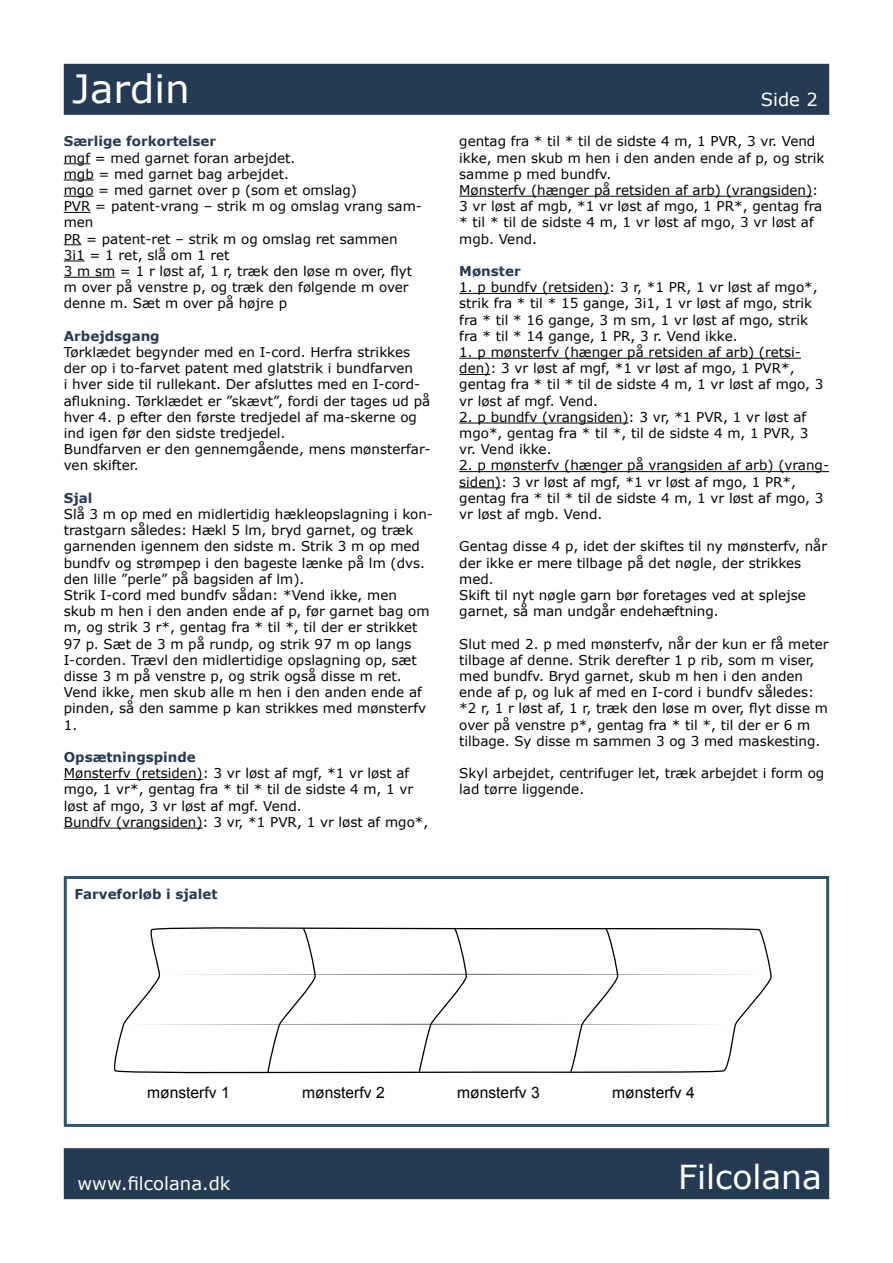
<style>
.page{position:relative;width:893px;height:1263px;background:#fff}
.page>*{position:absolute;margin:0;border:0;box-sizing:border-box;transform-origin:0 0}
.t1{font:39px "Verdana";color:#fff}
.t2{font:33px "Verdana";color:#fff}
.t3{font:18px "Verdana";color:#fff}
.t4{font:15.6px "Arial";color:#000}
.t5{font:13.5px/16.2px "Verdana";color:#000}
.t6{font:700 13.5px "Verdana";color:#243b53}
</style>
<div class="page">
<div style="left:64px;top:64px;width:765px;height:51px;background:#243b53;border:2px solid #243c54"></div>
<div style="left:64px;top:1148px;width:765px;height:51px;background:#243b53;border:2px solid #243c54"></div>
<svg style="left:64px;top:163px;width:26px;height:1px"></svg>
<hr style="left:64px;top:180px;width:30px;height:1px;background:#000">
<hr style="left:64px;top:196px;width:30px;height:1px;background:#000">
<svg style="left:64px;top:212px;width:27px;height:1px"></svg>
<svg style="left:64px;top:244px;width:17px;height:1px"></svg>
<svg style="left:64px;top:261px;width:21px;height:1px"></svg>
<hr style="left:64px;top:277px;width:51px;height:1px;background:#000">
<hr style="left:64px;top:779px;width:139px;height:1px;background:#000">
<hr style="left:64px;top:828px;width:139px;height:1px;background:#000">
<hr style="left:459px;top:196px;width:353px;height:1px;background:#000">
<hr style="left:459px;top:293px;width:150px;height:1px;background:#000">
<hr style="left:459px;top:358px;width:342px;height:1px;background:#000">
<hr style="left:459px;top:374px;width:31px;height:1px;background:#000">
<hr style="left:459px;top:423px;width:170px;height:1px;background:#000">
<hr style="left:459px;top:471px;width:370px;height:1px;background:#000">
<hr style="left:459px;top:487px;width:42px;height:1px;background:#000">
<svg style="left:128px;top:927px;width:639px;height:147px"></svg>
<div style="left:64px;top:876px;width:765px;height:251px;border:3px solid #2e536c"></div>
<h1 class="t1" style="left:72px;top:62px;width:119px">Jardin</h1>
<p class="t6" style="left:64px;top:132px;width:154px">Særlige forkortelser</p>
<p class="t5" style="left:64px;top:149px;width:360px">mgf = med garnet foran arbejdet.<br>mgb = med garnet bag arbejdet.<br>mgo = med garnet over p (som et omslag)<br>PVR = patent-vrang – strik m og omslag vrang sam&shy;men<br>PR = patent-ret – strik m og omslag ret sammen 3i1 = 1 ret, slå om 1 ret<br>3 m sm = 1 r løst af, 1 r, træk den løse m over, flyt m over på venstre p, og træk den følgende m over denne m. Sæt m over på højre p</p>
<p class="t6" style="left:64px;top:326px;width:97px">Arbejdsgang</p>
<p class="t5" style="left:64px;top:344px;width:368px">Tørklædet begynder med en I-cord. Herfra strikkes der op i to-farvet patent med glatstrik i bundfarven<br>i hver side til rullekant. Der afsluttes med en I-cord&shy;aflukning. Tørklædet er ”skævt”, fordi der tages ud på hver 4. p efter den første tredjedel af ma-skerne og ind igen før den sidste tredjedel.<br>Bundfarven er den gennemgående, mens mønsterfar&shy;ven skifter.</p>
<p class="t6" style="left:64px;top:488px;width:30px">Sjal</p>
<p class="t5" style="left:64px;top:506px;width:371px">Slå 3 m op med en midlertidig hækleopslagning i kon&shy;trastgarn således: Hækl 5 lm, bryd garnet, og træk garnenden igennem den sidste m. Strik 3 m op med bundfv og strømpep i den bageste lænke på lm (dvs. den lille ”perle” på bagsiden af lm).<br>Strik I-cord med bundfv sådan: *Vend ikke, men<br>skub m hen i den anden ende af p, før garnet bag om m, og strik 3 r*, gentag fra * til *, til der er strikket 97 p. Sæt de 3 m på rundp, og strik 97 m op langs I-corden. Trævl den midlertidige opslagning op, sæt disse 3 m på venstre p, og strik også disse m ret.<br>Vend ikke, men skub alle m hen i den anden ende af pinden, så den samme p kan strikkes med mønsterfv 1.</p>
<p class="t6" style="left:64px;top:748px;width:134px">Opsætningspinde</p>
<p class="t5" style="left:64px;top:765px;width:366px">Mønsterfv (retsiden): 3 vr løst af mgf, *1 vr løst af mgo, 1 vr*, gentag fra * til * til de sidste 4 m, 1 vr løst af mgo, 3 vr løst af mgf. Vend.<br>Bundfv (vrangsiden): 3 vr, *1 PVR, 1 vr løst af mgo*,</p>
<p class="t6" style="left:74px;top:885px;width:145px">Farveforløb i sjalet</p>
<h3 class="t3" style="left:761px;top:87px;width:58px">Side 2</h3>
<p class="t5" style="left:459px;top:133px;width:367px">gentag fra * til * til de sidste 4 m, 1 PVR, 3 vr. Vend ikke, men skub m hen i den anden ende af p, og strik samme p med bundfv.<br>Mønsterfv (hænger på retsiden af arb) (vrangsiden):<br>3 vr løst af mgb, *1 vr løst af mgo, 1 PR*, gentag fra * til * til de sidste 4 m, 1 vr løst af mgo, 3 vr løst af mgb. Vend.</p>
<p class="t6" style="left:459px;top:262px;width:63px">Mønster</p>
<p class="t5" style="left:459px;top:279px;width:360px">1. p bundfv (retsiden): 3 r, *1 PR, 1 vr løst af mgo*, strik fra * til * 15 gange, 3i1, 1 vr løst af mgo, strik fra * til * 16 gange, 3 m sm, 1 vr løst af mgo, strik fra * til * 14 gange, 1 PR, 3 r. Vend ikke.</p>
<p class="t5" style="left:459px;top:344px;width:366px">1. p mønsterfv (hænger på retsiden af arb) (retsi&shy;den): 3 vr løst af mgf, *1 vr løst af mgo, 1 PVR*, gentag fra * til * til de sidste 4 m, 1 vr løst af mgo, 3 vr løst af mgf. Vend.</p>
<p class="t5" style="left:459px;top:409px;width:351px">2. p bundfv (vrangsiden): 3 vr, *1 PVR, 1 vr løst af mgo*, gentag fra * til *, til de sidste 4 m, 1 PVR, 3 vr. Vend ikke.</p>
<p class="t5" style="left:459px;top:457px;width:371px">2. p mønsterfv (hænger på vrangsiden af arb) (vrang&shy;siden): 3 vr løst af mgf, *1 vr løst af mgo, 1 PR*, gentag fra * til * til de sidste 4 m, 1 vr løst af mgo, 3 vr løst af mgb. Vend.</p>
<p class="t5" style="left:459px;top:538px;width:369px">Gentag disse 4 p, idet der skiftes til ny mønsterfv, når der ikke er mere tilbage på det nøgle, der strikkes med.<br>Skift til nyt nøgle garn bør foretages ved at splejse garnet, så man undgår endehæftning.</p>
<p class="t5" style="left:459px;top:635px;width:371px">Slut med 2. p med mønsterfv, når der kun er få meter tilbage af denne. Strik derefter 1 p rib, som m viser, med bundfv. Bryd garnet, skub m hen i den anden ende af p, og luk af med en I-cord i bundfv således: *2 r, 1 r løst af, 1 r, træk den løse m over, flyt disse m over på venstre p*, gentag fra * til *, til der er 6 m tilbage. Sy disse m sammen 3 og 3 med maskesting.</p>
<p class="t5" style="left:459px;top:765px;width:367px">Skyl arbejdet, centrifuger let, træk arbejdet i form og lad tørre liggende.</p>
<p class="t4" style="left:147px;top:1082px;width:84px">mønsterfv 1</p>
<p class="t4" style="left:302px;top:1082px;width:84px">mønsterfv 2</p>
<p class="t4" style="left:457px;top:1082px;width:84px">mønsterfv 3</p>
<p class="t4" style="left:612px;top:1082px;width:84px">mønsterfv 4</p>
<h3 class="t3" style="left:78px;top:1171px;width:154px">www.filcolana.dk</h3>
<h2 class="t2" style="left:678px;top:1155px;width:145px">Filcolana</h2>
</div>
